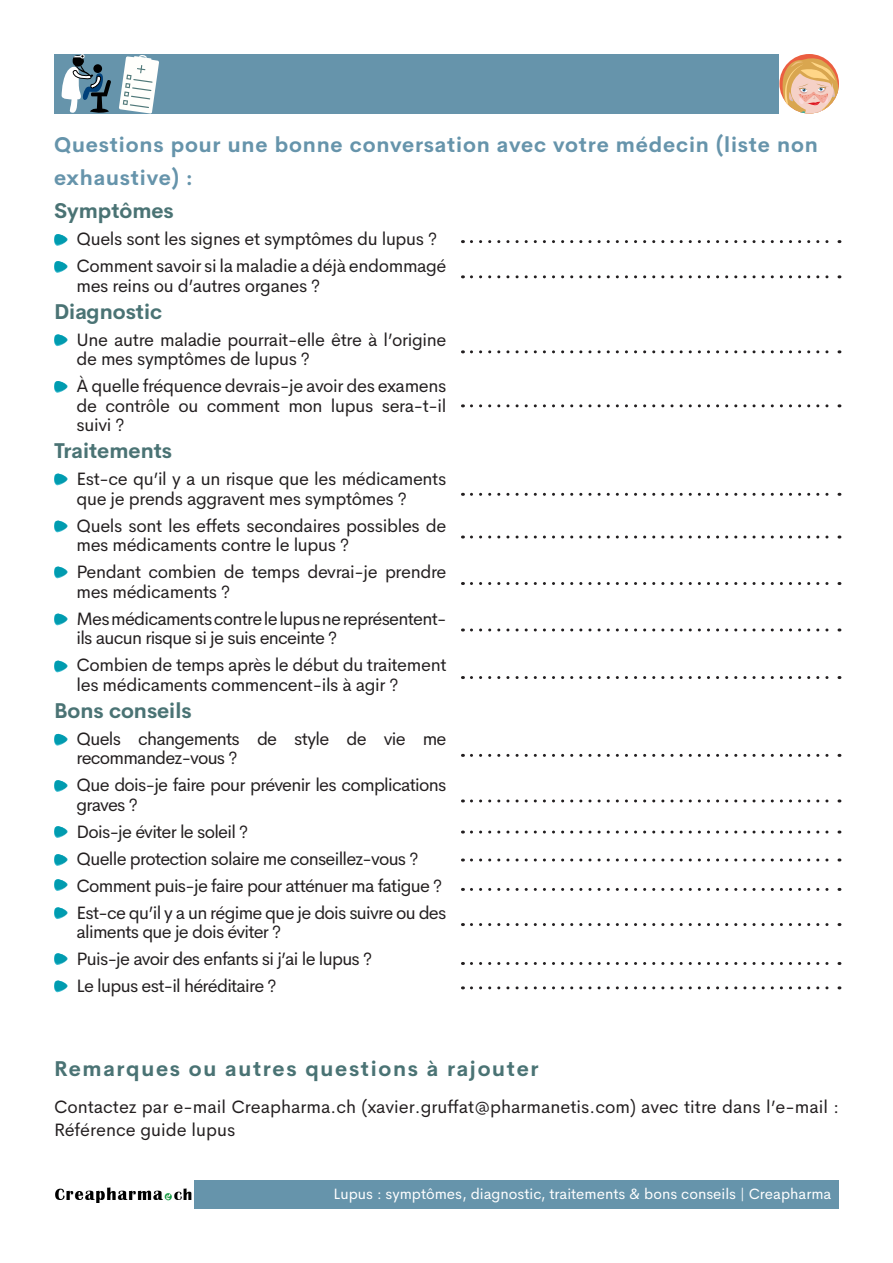
<style>
.page{position:relative;width:893px;height:1263px;background:#fff}
.page>*{position:absolute;margin:0;border:0;box-sizing:border-box;transform-origin:0 0}
.t1{font:700 21px "Cerebri Sans";letter-spacing:.04em;color:#6694ab}
.t2{font:700 21px "Cerebri Sans";color:#4a7374}
.t3{font:700 21px "Cerebri Sans";letter-spacing:.08em;color:#4a7374}
.t4{font:18px/19.5px "Cerebri Sans";letter-spacing:-.02em;color:#231f20}
.t5{font:18px/19.5px "Cerebri Sans";letter-spacing:-.04em;color:#231f20}
.t6{font:18px/22.5px "Cerebri Sans";color:#231f20}
.t7{font:15px "Cerebri Sans";color:#fff}
</style>
<div class="page">
<div style="left:54px;top:1180px;width:785px;height:29px;background:#6694ab"></div>
<img style="left:54px;top:1180px;width:140px;height:29px">
<div style="left:54px;top:54px;width:785px;height:60px;background:#6694ab"></div>
<svg style="left:54px;top:234px;width:14px;height:12px"></svg>
<svg style="left:54px;top:261px;width:14px;height:12px"></svg>
<svg style="left:54px;top:334px;width:14px;height:12px"></svg>
<svg style="left:54px;top:381px;width:14px;height:12px"></svg>
<svg style="left:54px;top:473px;width:14px;height:13px"></svg>
<svg style="left:54px;top:520px;width:14px;height:13px"></svg>
<svg style="left:54px;top:566px;width:14px;height:12px"></svg>
<svg style="left:54px;top:613px;width:14px;height:13px"></svg>
<svg style="left:54px;top:660px;width:14px;height:13px"></svg>
<svg style="left:54px;top:733px;width:14px;height:13px"></svg>
<svg style="left:54px;top:780px;width:14px;height:12px"></svg>
<svg style="left:54px;top:826px;width:14px;height:12px"></svg>
<svg style="left:54px;top:854px;width:14px;height:12px"></svg>
<svg style="left:54px;top:879px;width:14px;height:12px"></svg>
<svg style="left:54px;top:907px;width:14px;height:12px"></svg>
<svg style="left:54px;top:953px;width:14px;height:12px"></svg>
<svg style="left:54px;top:980px;width:14px;height:12px"></svg>
<svg style="left:471px;top:240px;width:369px;height:3px"></svg>
<svg style="left:471px;top:275px;width:369px;height:3px"></svg>
<svg style="left:471px;top:350px;width:369px;height:3px"></svg>
<svg style="left:471px;top:404px;width:369px;height:3px"></svg>
<svg style="left:471px;top:493px;width:369px;height:3px"></svg>
<svg style="left:471px;top:535px;width:369px;height:3px"></svg>
<svg style="left:471px;top:582px;width:369px;height:3px"></svg>
<svg style="left:471px;top:628px;width:369px;height:3px"></svg>
<svg style="left:471px;top:676px;width:369px;height:3px"></svg>
<svg style="left:471px;top:754px;width:369px;height:3px"></svg>
<svg style="left:471px;top:799px;width:369px;height:3px"></svg>
<svg style="left:471px;top:830px;width:369px;height:3px"></svg>
<svg style="left:471px;top:858px;width:369px;height:3px"></svg>
<svg style="left:471px;top:888px;width:369px;height:3px"></svg>
<svg style="left:471px;top:923px;width:369px;height:3px"></svg>
<svg style="left:471px;top:962px;width:369px;height:3px"></svg>
<svg style="left:471px;top:986px;width:369px;height:3px"></svg>
<svg style="left:62px;top:54px;width:49px;height:59px"></svg>
<svg style="left:119px;top:55px;width:40px;height:59px"></svg>
<div style="left:779px;top:54px;width:60px;height:60px;background:#fff"></div>
<div style="left:779px;top:54px;width:60px;height:60px;background:#eb5e40;border-radius:50%"></div>
<svg style="left:779px;top:58px;width:60px;height:56px"></svg>
<p class="t1" style="left:54px;top:128px;width:765px">Questions pour une bonne conversation avec votre médecin (liste non</p>
<p class="t1" style="left:54px;top:161px;width:140px">exhaustive) :</p>
<p class="t2" style="left:54px;top:194px;width:121px">Symptômes</p>
<p class="t4" style="left:76px;top:228px;width:362px">Quels sont les signes et symptômes du lupus ?</p>
<p class="t4" style="left:76px;top:255px;width:372px">Comment savoir si la maladie a déjà endommagé mes reins ou d’autres organes ?</p>
<p class="t2" style="left:54px;top:295px;width:110px">Diagnostic</p>
<p class="t4" style="left:76px;top:328px;width:371px">Une autre maladie pourrait-elle être à l’origine de mes symptômes de lupus ?</p>
<p class="t4" style="left:76px;top:375px;width:371px;text-align:justify">À quelle fréquence devrais-je avoir des examens de contrôle ou comment mon lupus sera-t-il suivi ?</p>
<p class="t2" style="left:54px;top:434px;width:120px">Traitements</p>
<p class="t4" style="left:76px;top:468px;width:371px">Est-ce qu’il y a un risque que les médicaments que je prends aggravent mes symptômes ?</p>
<p class="t4" style="left:76px;top:514px;width:371px">Quels sont les effets secondaires possibles de mes médicaments contre le lupus ?</p>
<p class="t4" style="left:76px;top:561px;width:371px">Pendant combien de temps devrai-je prendre mes médicaments ?</p>
<p class="t5" style="left:76px;top:607px;width:371px">Mes médicaments contre le lupus ne représentent&shy;ils aucun risque si je suis enceinte ?</p>
<p class="t4" style="left:76px;top:654px;width:371px">Combien de temps après le début du traitement les médicaments commencent-ils à agir ?</p>
<p class="t2" style="left:54px;top:694px;width:139px">Bons conseils</p>
<p class="t5" style="left:76px;top:727px;width:371px">Quels changements de style de vie me recommandez-vous ?</p>
<p class="t5" style="left:76px;top:774px;width:371px">Que dois-je faire pour prévenir les complications graves ?</p>
<p class="t5" style="left:76px;top:820px;width:173px">Dois-je éviter le soleil ?</p>
<p class="t5" style="left:76px;top:847px;width:344px">Quelle protection solaire me conseillez-vous ?</p>
<p class="t5" style="left:76px;top:874px;width:367px">Comment puis-je faire pour atténuer ma fatigue ?</p>
<p class="t5" style="left:76px;top:901px;width:371px">Est-ce qu’il y a un régime que je dois suivre ou des aliments que je dois éviter ?</p>
<p class="t5" style="left:76px;top:948px;width:297px">Puis-je avoir des enfants si j’ai le lupus ?</p>
<p class="t5" style="left:76px;top:975px;width:202px">Le lupus est-il héréditaire ?</p>
<p class="t3" style="left:54px;top:1051px;width:486px">Remarques ou autres questions à rajouter</p>
<p class="t6" style="left:54px;top:1094px;width:786px">Contactez par e-mail Creapharma.ch (xavier.gruffat@pharmanetis.com) avec titre dans l’e-mail :<br>Référence guide lupus</p>
<p class="t7" style="left:333px;top:1182px;width:499px">Lupus : symptômes, diagnostic, traitements &amp; bons conseils | Creapharma</p>
</div>
